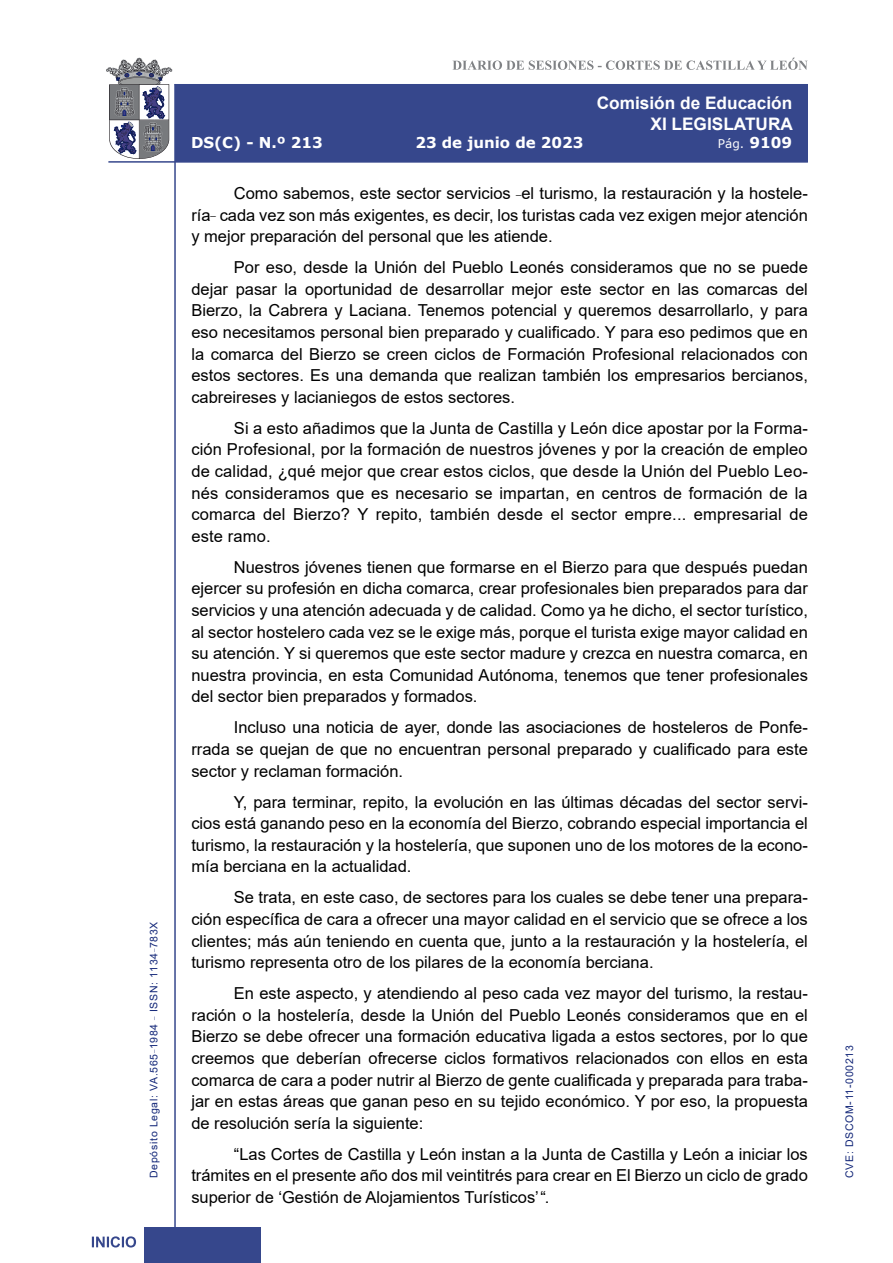
<style>
.page{position:relative;width:893px;height:1263px;background:#fff}
.page>*{position:absolute;margin:0;border:0;box-sizing:border-box;transform-origin:0 0}
.t1{font:700 17.25px/20.7px "Arial";color:#fff;text-align:right}
.t2{font:16.5px/21.6px "Arial";color:#000;text-align:justify}
.t3{font:700 15px "Verdana";color:#fff}
.t4{font:12px "Verdana";color:#fff}
.t5{font:10.5px "Arial";letter-spacing:.065em;color:#122678}
.s1{font-weight:700;font-size:15px}
</style>
<div class="page">
<svg style="left:452px;top:58px;width:356px;height:12px"></svg>
<hr style="left:174px;top:84px;width:2px;height:1179px;background:#36478c">
<div style="left:144px;top:1227px;width:117px;height:36px;background:#36478c"></div>
<div style="left:175px;top:84px;width:633px;height:78px;background:#36478c"></div>
<hr style="left:108px;top:161px;width:700px;height:2px;background:#36478c">
<svg style="left:92px;top:1236px;width:44px;height:11px"></svg>
<svg style="left:106px;top:58px;width:66px;height:101px"></svg>
<p class="t5" style="left:146px;top:1178px;width:258px;rotate:-90deg">Depósito Legal: VA.565<sup>_</sup>1984 <sup>_</sup> ISSN: 1134<sup>_</sup>783X</p>
<p class="t1" style="left:597px;top:93px;width:198px">Comisión de Educación<br>XI LEGISLATURA</p>
<p class="t3" style="left:191px;top:132px;width:133px">DS(C) - N.º 213</p>
<p class="t3" style="left:415px;top:132px;width:170px">23 de junio de 2023</p>
<p class="t4" style="left:718px;top:135px;width:76px">Pág. <span class="s1">9109</span></p>
<p class="t2" style="left:191px;top:182px;width:618px;text-indent:43px">Como sabemos, este sector servicios <sup>_</sup>el turismo, la restauración y la hostele&shy;ría<sup>_</sup> cada vez son más exigentes, es decir, los turistas cada vez exigen mejor atención y mejor preparación del personal que les atiende.</p>
<p class="t2" style="left:191px;top:257px;width:618px;text-indent:43px">Por eso, desde la Unión del Pueblo Leonés consideramos que no se puede dejar pasar la oportunidad de desarrollar mejor este sector en las comarcas del Bierzo, la Cabrera y Laciana. Tenemos potencial y queremos desarrollarlo, y para eso necesitamos personal bien preparado y cualificado. Y para eso pedimos que en la comarca del Bierzo se creen ciclos de Formación Profesional relacionados con estos sectores. Es una demanda que realizan también los empresarios bercianos, cabreireses y lacianiegos de estos sectores.</p>
<p class="t2" style="left:191px;top:417px;width:618px;text-indent:43px">Si a esto añadimos que la Junta de Castilla y León dice apostar por la Forma&shy;ción Profesional, por la formación de nuestros jóvenes y por la creación de empleo de calidad, ¿qué mejor que crear estos ciclos, que desde la Unión del Pueblo Leo&shy;nés consideramos que es necesario se impartan, en centros de formación de la comarca del Bierzo? Y repito, también desde el sector empre... empresarial de este ramo.</p>
<p class="t2" style="left:191px;top:556px;width:618px;text-indent:43px">Nuestros jóvenes tienen que formarse en el Bierzo para que después puedan ejercer su profesión en dicha comarca, crear profesionales bien preparados para dar servicios y una atención adecuada y de calidad. Como ya he dicho, el sector turístico, al sector hostelero cada vez se le exige más, porque el turista exige mayor calidad en su atención. Y si queremos que este sector madure y crezca en nuestra comarca, en nuestra provincia, en esta Comunidad Autónoma, tenemos que tener profesionales del sector bien preparados y formados.</p>
<p class="t2" style="left:191px;top:717px;width:618px;text-indent:43px">Incluso una noticia de ayer, donde las asociaciones de hosteleros de Ponfe&shy;rrada se quejan de que no encuentran personal preparado y cualificado para este sector y reclaman formación.</p>
<p class="t2" style="left:191px;top:791px;width:618px;text-indent:43px">Y, para terminar, repito, la evolución en las últimas décadas del sector servi&shy;cios está ganando peso en la economía del Bierzo, cobrando especial importancia el turismo, la restauración y la hostelería, que suponen uno de los motores de la econo&shy;mía berciana en la actualidad.</p>
<p class="t2" style="left:191px;top:887px;width:618px;text-indent:43px">Se trata, en este caso, de sectores para los cuales se debe tener una prepara&shy;ción específica de cara a ofrecer una mayor calidad en el servicio que se ofrece a los clientes; más aún teniendo en cuenta que, junto a la restauración y la hostelería, el turismo representa otro de los pilares de la economía berciana.</p>
<p class="t2" style="left:191px;top:982px;width:618px;text-indent:43px">En este aspecto, y atendiendo al peso cada vez mayor del turismo, la restau&shy;ración o la hostelería, desde la Unión del Pueblo Leonés consideramos que en el Bierzo se debe ofrecer una formación educativa ligada a estos sectores, por lo que creemos que deberían ofrecerse ciclos formativos relacionados con ellos en esta comarca de cara a poder nutrir al Bierzo de gente cualificada y preparada para traba&shy;jar en estas áreas que ganan peso en su tejido económico. Y por eso, la propuesta de resolución sería la siguiente:</p>
<p class="t2" style="left:191px;top:1143px;width:618px;text-indent:43px">“Las Cortes de Castilla y León instan a la Junta de Castilla y León a iniciar los trámites en el presente año dos mil veintitrés para crear en El Bierzo un ciclo de grado superior de ‘Gestión de Alojamientos Turísticos’ “.</p>
<p class="t5" style="left:842px;top:1178px;width:134px;rotate:-90deg">CVE: DSCOM-11-000213</p>
</div>
